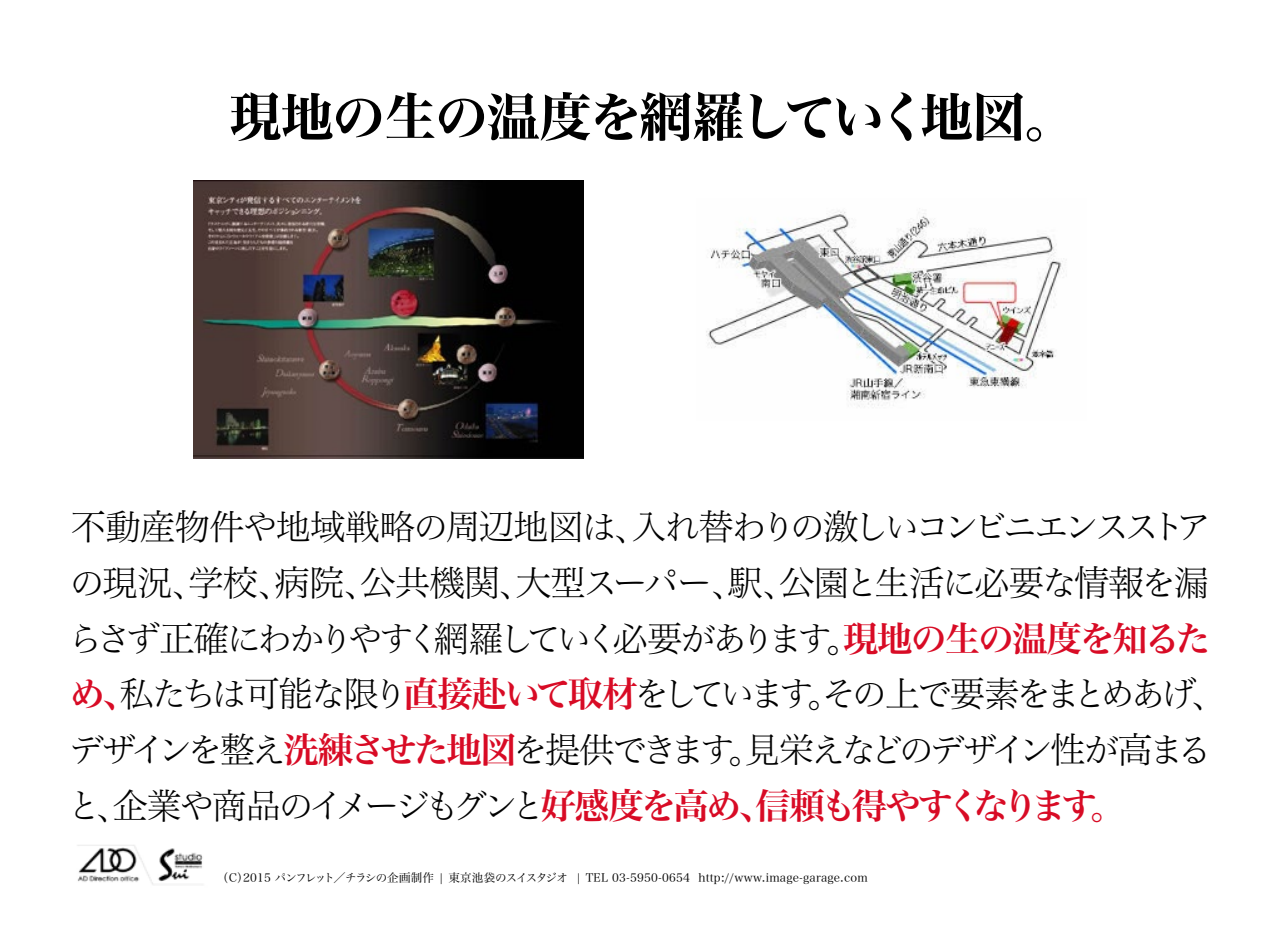
<style>
.page{position:relative;width:1280px;height:948px;background:#fff}
.page>*{position:absolute;margin:0;border:0;box-sizing:border-box;transform-origin:0 0}
.Headline{font:52.25px "Hira Min Std W7";letter-spacing:-.015em;color:#000}
.body{font:35.38px/55.8px "Hira Min Std W2";letter-spacing:-.1em;color:#000}
.t1{font:11.5px "Hira Min Std W3";letter-spacing:.02em;color:#000}
.s1{font-family:"Hira Min Std W6";color:#d80b25}
</style>
<div class="page">
<img style="left:77px;top:845px;width:126px;height:40px">
<img style="left:194px;top:180px;width:390px;height:278px">
<img style="left:706px;top:208px;width:361px;height:199px">
<p class="Headline" style="left:229px;top:79px;width:850px">現地の生の温度を網羅していく地図。</p>
<p class="body" style="left:67px;top:497px;width:1162px">不動産物件や地域戦略の周辺地図は、入れ替わりの激しいコンビニエンスストアの現況、学校、病院、公共機関、大型スーパー、駅、公園と生活に必要な情報を漏らさず正確にわかりやすく網羅していく必要があります。<span class="s1">現地の生の温度を知るため、</span>私たちは可能な限り<span class="s1">直接赴いて取材</span>をしています。その上で要素をまとめあげ、デザインを整え<span class="s1">洗練させた地図</span>を提供できます。見栄えなどのデザイン性が高まると、企業や商品のイメージもグンと<span class="s1">好感度を高め、信頼も得やすくなります。</span></p>
<p class="t1" style="left:217px;top:869px;width:652px">（C）2015 パンフレット／チラシの企画制作 | 東京池袋のスイスタジオ | TEL 03-5950-0654 http://www.image-garage.com</p>
</div>
